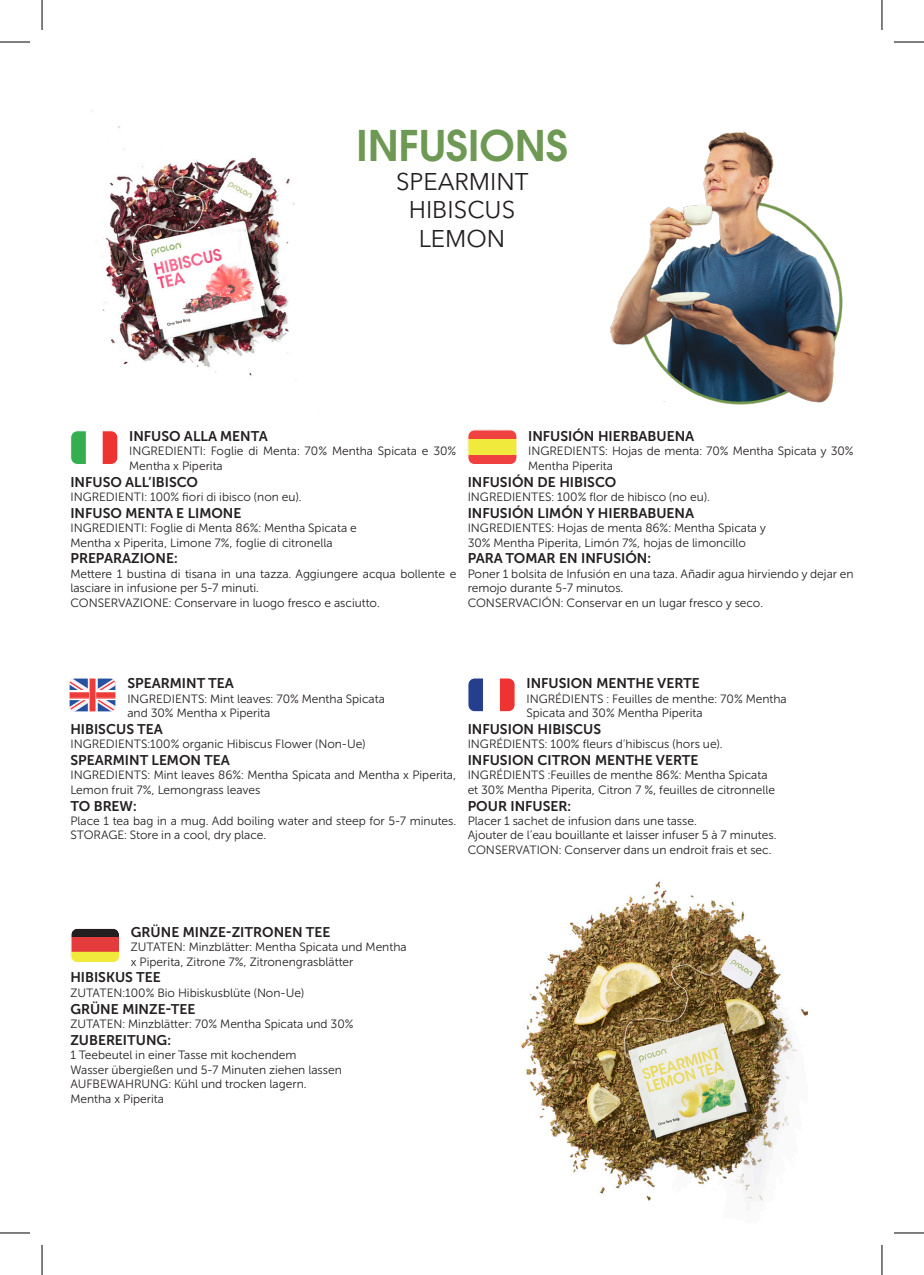
<style>
.page{position:relative;width:924px;height:1275px;background:#fff}
.page>*{position:absolute;margin:0;border:0;box-sizing:border-box;transform-origin:0 0}
.t1{font:600 42px "Avant Garde CE";color:#6d9954}
.t2{font:24px "Avenir Next LT Pro";color:#231f20}
.t3{font:14px "Museo Sans Cyrl 700";color:#231f20}
.t4{font:12px/14.4px "Museo Sans Cyrl 300";color:#231f20}
</style>
<div class="page">
<img style="left:91px;top:110px;width:204px;height:266px">
<img style="left:521px;top:881px;width:285px;height:320px">
<svg style="left:69px;top:678px;width:47px;height:34px"></svg>
<svg style="left:72px;top:930px;width:46px;height:31px"></svg>
<div style="left:70px;top:928px;width:50px;height:35px;border:1px solid #fff;border-radius:6px"></div>
<svg style="left:468px;top:678px;width:15px;height:34px"></svg>
<svg style="left:498px;top:677px;width:17px;height:35px"></svg>
<svg style="left:70px;top:430px;width:16px;height:35px"></svg>
<svg style="left:101px;top:430px;width:17px;height:35px"></svg>
<img style="left:610px;top:131px;width:233px;height:274px">
<svg style="left:469px;top:430px;width:46px;height:33px"></svg>
<div style="left:467px;top:439px;width:49px;height:15px;background:#efea3b"></div>
<div style="left:467px;top:430px;width:50px;height:35px;border:1px solid #fff;border-radius:6px"></div>
<hr style="left:0;top:42px;width:30px;height:1px;background:#000">
<hr style="left:893px;top:42px;width:30px;height:1px;background:#000">
<hr style="left:0;top:1232px;width:30px;height:1px;background:#000">
<hr style="left:893px;top:1232px;width:30px;height:1px;background:#000">
<hr style="left:42px;top:0;width:1px;height:30px;background:#000">
<hr style="left:42px;top:1245px;width:1px;height:30px;background:#000">
<hr style="left:881px;top:0;width:1px;height:30px;background:#000">
<hr style="left:881px;top:1245px;width:1px;height:30px;background:#000">
<p class="t1" style="left:356px;top:118px;width:213px">INFUSIONS</p>
<p class="t2" style="left:396px;top:167px;width:134px">SPEARMINT</p>
<p class="t2" style="left:408px;top:196px;width:108px">HIBISCUS</p>
<p class="t2" style="left:418px;top:224px;width:88px">LEMON</p>
<p class="t3" style="left:129px;top:428px;width:140px">INFUSO ALLA MENTA</p>
<p class="t4" style="left:129px;top:444px;width:328px">INGREDIENTI: Foglie di Menta: 70% Mentha Spicata e 30%<br>Mentha x Piperita</p>
<p class="t3" style="left:70px;top:474px;width:129px">INFUSO ALL’IBISCO</p>
<p class="t4" style="left:70px;top:490px;width:233px">INGREDIENTI: 100% fiori di ibisco (non eu).</p>
<p class="t3" style="left:70px;top:505px;width:172px">INFUSO MENTA E LIMONE</p>
<p class="t4" style="left:70px;top:521px;width:288px">INGREDIENTI: Foglie di Menta 86%: Mentha Spicata e</p>
<p class="t4" style="left:70px;top:535px;width:263px">Mentha x Piperita, Limone 7%, foglie di citronella</p>
<p class="t3" style="left:70px;top:551px;width:109px">PREPARAZIONE:</p>
<p class="t4" style="left:70px;top:566px;width:387px">Mettere 1 bustina di tisana in una tazza. Aggiungere acqua bollente e lasciare in infusione per 5-7 minuti.</p>
<p class="t4" style="left:70px;top:595px;width:311px">CONSERVAZIONE: Conservare in luogo fresco e asciutto.</p>
<p class="t3" style="left:528px;top:428px;width:168px">INFUSIÓN HIERBABUENA</p>
<p class="t4" style="left:528px;top:444px;width:327px">INGREDIENTS: Hojas de menta: 70% Mentha Spicata y 30%<br>Mentha Piperita</p>
<p class="t3" style="left:467px;top:474px;width:150px">INFUSIÓN DE HIBISCO</p>
<p class="t4" style="left:467px;top:490px;width:243px">INGREDIENTES: 100% flor de hibisco (no eu).</p>
<p class="t3" style="left:467px;top:505px;width:228px">INFUSIÓN LIMÓN Y HIERBABUENA</p>
<p class="t4" style="left:467px;top:521px;width:300px">INGREDIENTES: Hojas de menta 86%: Mentha Spicata y</p>
<p class="t4" style="left:467px;top:535px;width:280px">30% Mentha Piperita, Limón 7%, hojas de limoncillo</p>
<p class="t3" style="left:467px;top:551px;width:185px">PARA TOMAR EN INFUSIÓN:</p>
<p class="t4" style="left:467px;top:566px;width:387px">Poner 1 bolsita de Infusión en una taza. Añadir agua hirviendo y dejar en remojo durante 5-7 minutos.</p>
<p class="t4" style="left:467px;top:595px;width:297px">CONSERVACIÓN: Conservar en un lugar fresco y seco.</p>
<p class="t3" style="left:127px;top:675px;width:108px">SPEARMINT TEA</p>
<p class="t4" style="left:127px;top:691px;width:259px">INGREDIENTS: Mint leaves: 70% Mentha Spicata</p>
<p class="t4" style="left:127px;top:706px;width:144px">and 30% Mentha x Piperita</p>
<p class="t3" style="left:70px;top:721px;width:94px">HIBISCUS TEA</p>
<p class="t4" style="left:70px;top:737px;width:296px">INGREDIENTS:100% organic Hibiscus Flower (Non-Ue)</p>
<p class="t3" style="left:70px;top:752px;width:161px">SPEARMINT LEMON TEA</p>
<p class="t4" style="left:70px;top:768px;width:387px">INGREDIENTS: Mint leaves 86%: Mentha Spicata and Mentha x Piperita,<br>Lemon fruit 7%, Lemongrass leaves</p>
<p class="t3" style="left:70px;top:798px;width:68px">TO BREW:</p>
<p class="t4" style="left:70px;top:814px;width:387px">Place 1 tea bag in a mug. Add boiling water and steep for 5-7 minutes.<br>STORAGE: Store in a cool, dry place.</p>
<p class="t3" style="left:526px;top:675px;width:175px">INFUSION MENTHE VERTE</p>
<p class="t4" style="left:526px;top:691px;width:262px">INGRÉDIENTS : Feuilles de menthe: 70% Mentha</p>
<p class="t4" style="left:526px;top:706px;width:178px">Spicata and 30% Mentha Piperita</p>
<p class="t3" style="left:467px;top:721px;width:135px">INFUSION HIBISCUS</p>
<p class="t4" style="left:467px;top:737px;width:256px">INGRÉDIENTS: 100% fleurs d’hibiscus (hors ue).</p>
<p class="t3" style="left:467px;top:752px;width:232px">INFUSION CITRON MENTHE VERTE</p>
<p class="t4" style="left:467px;top:768px;width:301px">INGRÉDIENTS :Feuilles de menthe 86%: Mentha Spicata</p>
<p class="t4" style="left:467px;top:782px;width:309px">et 30% Mentha Piperita, Citron 7 %, feuilles de citronnelle</p>
<p class="t3" style="left:467px;top:798px;width:105px">POUR INFUSER:</p>
<p class="t4" style="left:467px;top:814px;width:230px">Placer 1 sachet de infusion dans une tasse.</p>
<p class="t4" style="left:467px;top:828px;width:310px">Ajouter de l’eau bouillante et laisser infuser 5 à 7 minutes.</p>
<p class="t4" style="left:467px;top:842px;width:305px">CONSERVATION: Conserver dans un endroit frais et sec.</p>
<p class="t3" style="left:131px;top:924px;width:201px">GRÜNE MINZE-ZITRONEN TEE</p>
<p class="t4" style="left:131px;top:940px;width:277px">ZUTATEN: Minzblätter: Mentha Spicata und Mentha</p>
<p class="t4" style="left:131px;top:954px;width:224px">x Piperita, Zitrone 7%, Zitronengrasblätter</p>
<p class="t3" style="left:70px;top:970px;width:92px">HIBISKUS TEE</p>
<p class="t4" style="left:70px;top:985px;width:235px">ZUTATEN:100% Bio Hibiskusblüte (Non-Ue)</p>
<p class="t3" style="left:70px;top:1001px;width:126px">GRÜNE MINZE-TEE</p>
<p class="t4" style="left:70px;top:1017px;width:284px">ZUTATEN: Minzblätter: 70% Mentha Spicata und 30%</p>
<p class="t3" style="left:70px;top:1032px;width:102px">ZUBEREITUNG:</p>
<p class="t4" style="left:70px;top:1048px;width:227px">1 Teebeutel in einer Tasse mit kochendem</p>
<p class="t4" style="left:70px;top:1062px;width:273px">Wasser übergießen und 5-7 Minuten ziehen lassen</p>
<p class="t4" style="left:70px;top:1077px;width:237px">AUFBEWAHRUNG: Kühl und trocken lagern.</p>
<p class="t4" style="left:70px;top:1091px;width:95px">Mentha x Piperita</p>
</div>
